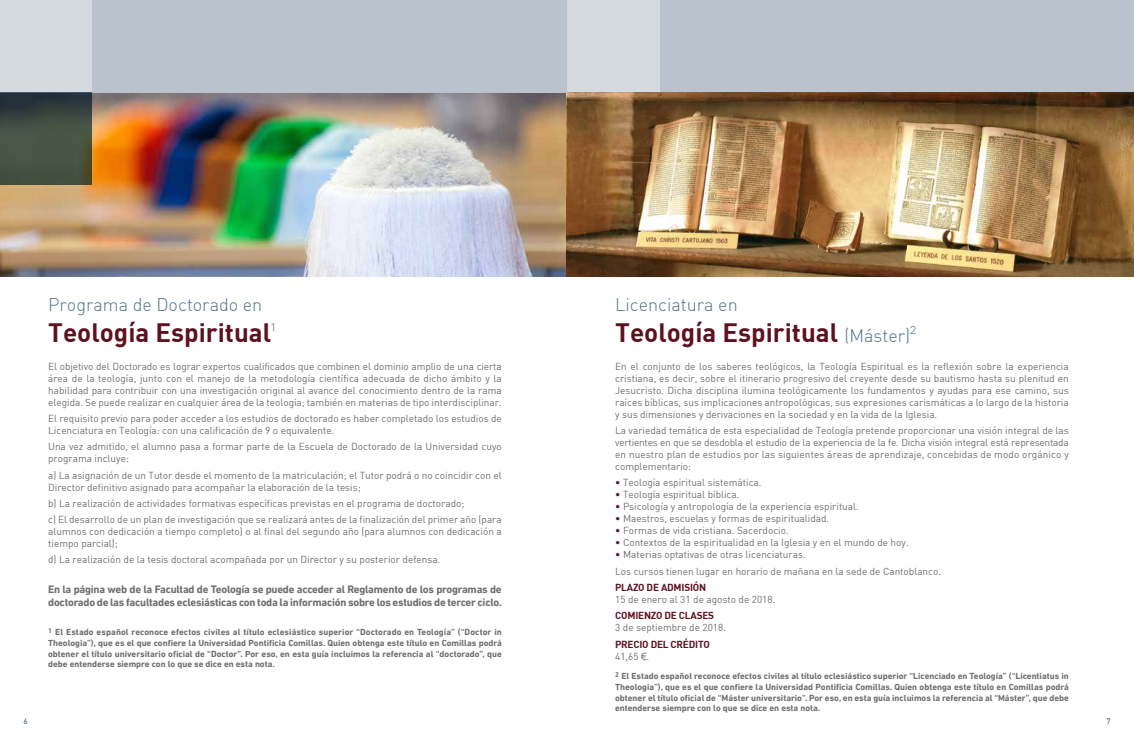
<style>
.page{position:relative;width:1134px;height:738px;background:#fff}
.page>*{position:absolute;margin:0;border:0;box-sizing:border-box;transform-origin:0 0}
.t1{font:26px "DIN Bold";color:#5e111f}
.t2{font:18px "DIN Light Alternate";color:#50748a}
.t3{font:700 11px/13.2px "DIN Next LT Pro";letter-spacing:-.02em;color:#706f6f}
.t4{font:10px/12px "DIN";color:#706f6f}
.t5{font:10px "DIN Bold";letter-spacing:-.02em;color:#5e111f}
.t6{font:700 9px/10.8px "DIN Next LT Pro";color:#706f6f;text-align:justify}
.t7{font:500 8px "DIN";color:#50748a}
.s1{font-family:"DIN Light Alternate";font-size:18px;color:#50748a}
.s2{color:#5e111f}
.s3{font-family:"Arial"}
</style>
<div class="page">
<img style="left:0;top:92px;width:1134px;height:184px">
<div style="left:0;top:0;width:567px;height:92px;background:#bac2cd"></div>
<div style="left:0;top:0;width:92px;height:92px;background:#d5dae0"></div>
<svg style="left:0;top:92px;width:92px;height:92px;background:#3e4b40"></svg>
<div style="left:567px;top:0;width:567px;height:92px;background:#bac2cd"></div>
<div style="left:567px;top:0;width:92px;height:92px;background:#d5dae0"></div>
<svg style="left:567px;top:92px;width:101px;height:92px;background:#8c643b"></svg>
<h2 class="t2" style="left:48px;top:293px;width:216px">Programa de Doctorado en</h2>
<h1 class="t1" style="left:48px;top:315px;width:229px">Teología Espiritual<sup>1</sup></h1>
<p class="t4" style="left:48px;top:359px;width:455px;text-align:justify">El objetivo del Doctorado es lograr expertos cualificados que combinen el dominio amplio de una cierta área de la teología, junto con el manejo de la metodología científica adecuada de dicho ámbito y la habilidad para contribuir con una investigación original al avance del conocimiento dentro de la rama elegida. Se puede realizar en cualquier área de la teología; también en materias de tipo interdisciplinar.</p>
<p class="t4" style="left:48px;top:412px;width:455px">El requisito previo para poder acceder a los estudios de doctorado es haber completado los estudios de<br>Licenciatura en Teología: con una calificación de 9 o equivalente.</p>
<p class="t4" style="left:48px;top:440px;width:455px">Una vez admitido, el alumno pasa a formar parte de la Escuela de Doctorado de la Universidad cuyo programa incluye:</p>
<p class="t4" style="left:48px;top:468px;width:455px">a) La asignación de un Tutor desde el momento de la matriculación; el Tutor podrá o no coincidir con el<br>Director definitivo asignado para acompañar la elaboración de la tesis;</p>
<p class="t4" style="left:48px;top:494px;width:455px;line-height:16.2px">b) La realización de actividades formativas específicas previstas en el programa de doctorado;<br>c) El desarrollo de un plan de investigación que se realizará antes de la finalización del primer año (para</p>
<p class="t4" style="left:48px;top:525px;width:455px">alumnos con dedicación a tiempo completo) o al final del segundo año (para alumnos con dedicación a tiempo parcial);</p>
<p class="t4" style="left:48px;top:553px;width:394px">d) La realización de la tesis doctoral acompañada por un Director y su posterior defensa.</p>
<p class="t3" style="left:48px;top:582px;width:455px">En la página web de la Facultad de Teología se puede acceder al Reglamento de los programas de doctorado de las facultades eclesiásticas con toda la información sobre los estudios de tercer ciclo.</p>
<p class="t6" style="left:48px;top:626px;width:455px"><sup>1</sup> El Estado español reconoce efectos civiles al título eclesiástico superior “Doctorado en Teología” (“Doctor in Theologia”), que es el que confiere la Universidad Pontificia Comillas. Quien obtenga este título en Comillas podrá obtener el título universitario oficial de “Doctor”. Por eso, en esta guía incluimos la referencia al “doctorado”, que debe entenderse siempre con lo que se dice en esta nota.</p>
<h2 class="t2" style="left:615px;top:293px;width:124px">Licenciatura en</h2>
<h1 class="t1" style="left:615px;top:315px;width:303px">Teología Espiritual <span class="s1">(Máster)</span><sup>2</sup></h1>
<p class="t4" style="left:615px;top:359px;width:455px;text-align:justify">En el conjunto de los saberes teológicos, la Teología Espiritual es la reflexión sobre la experiencia cristiana, es decir, sobre el itinerario progresivo del creyente desde su bautismo hasta su plenitud en Jesucristo. Dicha disciplina ilumina teológicamente los fundamentos y ayudas para ese camino, sus raíces bíblicas, sus implicaciones antropológicas, sus expresiones carismáticas a lo largo de la historia y sus dimensiones y derivaciones en la sociedad y en la vida de la Iglesia.</p>
<p class="t4" style="left:615px;top:424px;width:455px;text-align:justify">La variedad temática de esta especialidad de Teología pretende proporcionar una visión integral de las vertientes en que se desdobla el estudio de la experiencia de la fe. Dicha visión integral está representada en nuestro plan de estudios por las siguientes áreas de aprendizaje, concebidas de modo orgánico y complementario:</p>
<p class="t4" style="left:615px;top:476px;width:148px"><span class="s2">•</span> Teología espiritual sistemática.</p>
<p class="t4" style="left:615px;top:488px;width:126px"><span class="s2">•</span> Teología espiritual bíblica.</p>
<p class="t4" style="left:615px;top:500px;width:245px"><span class="s2">•</span> Psicología y antropología de la experiencia espiritual.</p>
<p class="t4" style="left:615px;top:512px;width:216px"><span class="s2">•</span> Maestros, escuelas y formas de espiritualidad.</p>
<p class="t4" style="left:615px;top:524px;width:175px"><span class="s2">•</span> Formas de vida cristiana. Sacerdocio.</p>
<p class="t4" style="left:615px;top:536px;width:295px"><span class="s2">•</span> Contextos de la espiritualidad en la Iglesia y en el mundo de hoy.</p>
<p class="t4" style="left:615px;top:546px;width:327px;line-height:16.2px"><span class="s2">•</span> Materias optativas de otras licenciaturas.<br>Los cursos tienen lugar en horario de mañana en la sede de Cantoblanco.</p>
<p class="t5" style="left:615px;top:580px;width:93px">PLAZO DE ADMISIÓN</p>
<p class="t4" style="left:615px;top:592px;width:162px">15 de enero al 31 de agosto de 2018.</p>
<p class="t5" style="left:615px;top:608px;width:100px">COMIENZO DE CLASES</p>
<p class="t4" style="left:615px;top:621px;width:112px">3 de septiembre de 2018.</p>
<p class="t5" style="left:615px;top:637px;width:96px">PRECIO DEL CRÉDITO</p>
<p class="t4" style="left:615px;top:649px;width:36px">41,65 <span class="s3">€</span>.</p>
<p class="t6" style="left:615px;top:669px;width:455px"><sup>2</sup> El Estado español reconoce efectos civiles al título eclesiástico superior “Licenciado en Teología” (“Licentiatus in Theologia”), que es el que confiere la Universidad Pontificia Comillas. Quien obtenga este título en Comillas podrá obtener el título oficial de “Máster universitario”. Por eso, en esta guía incluimos la referencia al “Máster”, que debe entenderse siempre con lo que se dice en esta nota.</p>
<p class="t7" style="left:23px;top:715px;width:6px">6</p>
<p class="t7" style="left:1106px;top:715px;width:6px">7</p>
</div>
